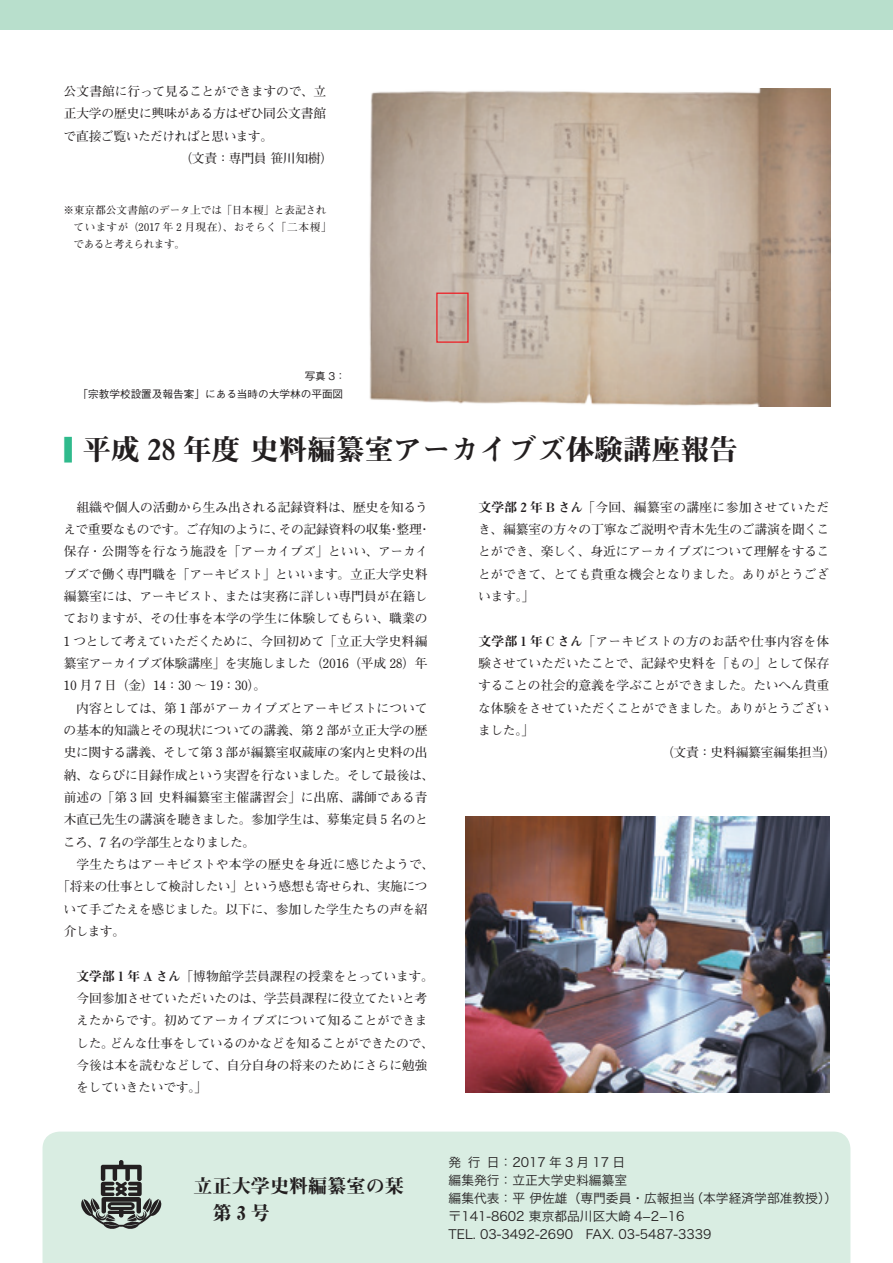
<style>
.page{position:relative;width:893px;height:1263px;background:#fff}
.page>*{position:absolute;margin:0;border:0;box-sizing:border-box;transform-origin:0 0}
.t1{font:28.65px "Midashi Min Pro MA31";color:#231f20}
.t2{font:19.2px/26.5px "Midashi Min Pro MA31";color:#231f20}
.t3{font:700 12.75px/22.4px "Futo Min A101 Pro";letter-spacing:-.015em;color:#231f20}
.t4{font:12.75px/18.1px "Hira Kaku Pro W3";color:#231f20}
.t5{font:700 12.75px "Futo Min A101 Pro";letter-spacing:-.035em;color:#231f20}
.t6{font:700 12.75px "Futo Min A101 Pro";letter-spacing:.005em;color:#231f20}
.t7{font:700 12.75px "Futo Min A101 Pro";letter-spacing:.025em;color:#231f20}
.t8{font:700 12.75px "Futo Min A101 Pro";letter-spacing:-.04em;color:#231f20}
.t9{font:700 10.65px/17px "Futo Min A101 Pro";letter-spacing:-.005em;color:#231f20}
.t10{font:500 10.65px/18.6px "Gothic BBB Pro";color:#231f20;text-align:right}
.s1{font-size:29.7px;color:#2fba8c}
.s2{font-family:"Midashi Min Pro MA31";font-weight:400}
</style>
<div class="page">
<div style="left:0;top:0;width:893px;height:30px;background:#b8dfcc"></div>
<div style="left:43px;top:1131px;width:807px;height:132px;background:#d9ede2"></div>
<img style="left:78px;top:1154px;width:87px;height:83px">
<img style="left:369px;top:88px;width:461px;height:319px">
<img style="left:466px;top:816px;width:363px;height:277px">
<div style="left:436px;top:293px;width:33px;height:50px;border:1px solid #ee1d23"></div>
<p class="t3" style="left:64px;top:79px;width:264px">公文書館に行って見ることができますので、立</p>
<p class="t3" style="left:64px;top:101px;width:264px">正大学の歴史に興味がある方はぜひ同公文書館</p>
<p class="t8" style="left:64px;top:126px;width:211px">で直接ご覧いただければと思います。</p>
<p class="t3" style="left:179px;top:146px;width:155px">（文責：専門員笹川知樹）</p>
<p class="t9" style="left:74px;top:201px;width:260px;text-indent:-10px">※東京都公文書館のデータ上では「日本榎」と表記されていますが（2017 年 2 月現在）、おそらく「二本榎」であると考えられます。</p>
<p class="t10" style="left:78px;top:365px;width:270px">写真 3：<br>「宗教学校設置及報告案」にある当時の大学林の平面図</p>
<h1 class="t1" style="left:64px;top:428px;width:676px"><span class="s1">■</span> 平成 28 年度 史料編纂室アーカイブズ体験講座報告</h1>
<p class="t3" style="left:63px;top:494px;width:369px;text-indent:13px">組織や個人の活動から生み出される記録資料は、歴史を知るうえで重要なものです。ご存知のように、その記録資料の収集・整理・保存・公開等を行なう施設を「アーカイブズ」といい、アーカイブズで働く専門職を「アーキビスト」といいます。立正大学史料編纂室には、アーキビスト、または実務に詳しい専門員が在籍しておりますが、その仕事を本学の学生に体験してもらい、職業の1 つとして考えていただくために、今回初めて「立正大学史料編纂室アーカイブズ体験講座」を実施しました（2016（平成 28）年10 月 7 日（金）14：30 ～ 19：30）。</p>
<p class="t3" style="left:63px;top:695px;width:372px;text-indent:13px">内容としては、第 1 部がアーカイブズとアーキビストについての基本的知識とその現状についての講義、第 2 部が立正大学の歴史に関する講義、そして第 3 部が編纂室収蔵庫の案内と史料の出納、ならびに目録作成という実習を行ないました。そして最後は、前述の「第 3 回史料編纂室主催講習会」に出席、講師である青木直己先生の講演を聴きました。参加学生は、募集定員 5 名のところ、7 名の学部生となりました。</p>
<p class="t6" style="left:76px;top:854px;width:359px">学生たちはアーキビストや本学の歴史を身近に感じたようで、</p>
<p class="t5" style="left:57px;top:876px;width:372px">「将来の仕事として検討したい」という感想も寄せられ、実施につ</p>
<p class="t3" style="left:64px;top:896px;width:365px">いて手ごたえを感じました。以下に、参加した学生たちの声を紹</p>
<p class="t3" style="left:64px;top:918px;width:63px">介します。</p>
<p class="t3" style="left:76px;top:963px;width:359px"><span class="s2">文学部 1 年 A さん</span>「博物館学芸員課程の授業をとっています。今回参加させていただいたのは、学芸員課程に役立てたいと考えたからです。初めてアーカイブズについて知ることができました。どんな仕事をしているのかなどを知ることができたので、今後は本を読むなどして、自分自身の将来のためにさらに勉強をしていきたいです。」</p>
<p class="t3" style="left:478px;top:494px;width:353px;text-align:justify"><span class="s2">文学部 2 年 B さん</span> 「今回、編纂室の講座に参加させていただき、編纂室の方々の丁寧なご説明や青木先生のご講演を聞くことができ、楽しく、身近にアーカイブズについて理解をすることができて、とても貴重な機会となりました。ありがとうございます。」</p>
<p class="t7" style="left:478px;top:631px;width:352px"><span class="s2">文学部 1 年 C さん</span>「アーキビストの方のお話や仕事内容を体</p>
<p class="t3" style="left:478px;top:650px;width:352px">験させていただいたことで、記録や史料を「もの」として保存</p>
<p class="t3" style="left:478px;top:673px;width:352px">することの社会的意義を学ぶことができました。たいへん貴重</p>
<p class="t3" style="left:478px;top:695px;width:353px">な体験をさせていただくことができました。ありがとうござい</p>
<p class="t3" style="left:478px;top:717px;width:58px">ました。」</p>
<p class="t3" style="left:661px;top:740px;width:177px">（文責：史料編纂室編集担当）</p>
<h2 class="t2" style="left:193px;top:1171px;width:212px">立正大学史料編纂室の栞　第3号</h2>
<p class="t4" style="left:449px;top:1152px;width:390px">発行日：2017年3月17日<br>編集発行：立正大学史料編纂室<br>編集代表：平 伊佐雄（専門委員・広報担当（本学経済学部准教授））〒141-8602 東京都品川区大崎 4−2−16<br>TEL. 03-3492-2690　FAX. 03-5487-3339</p>
</div>
